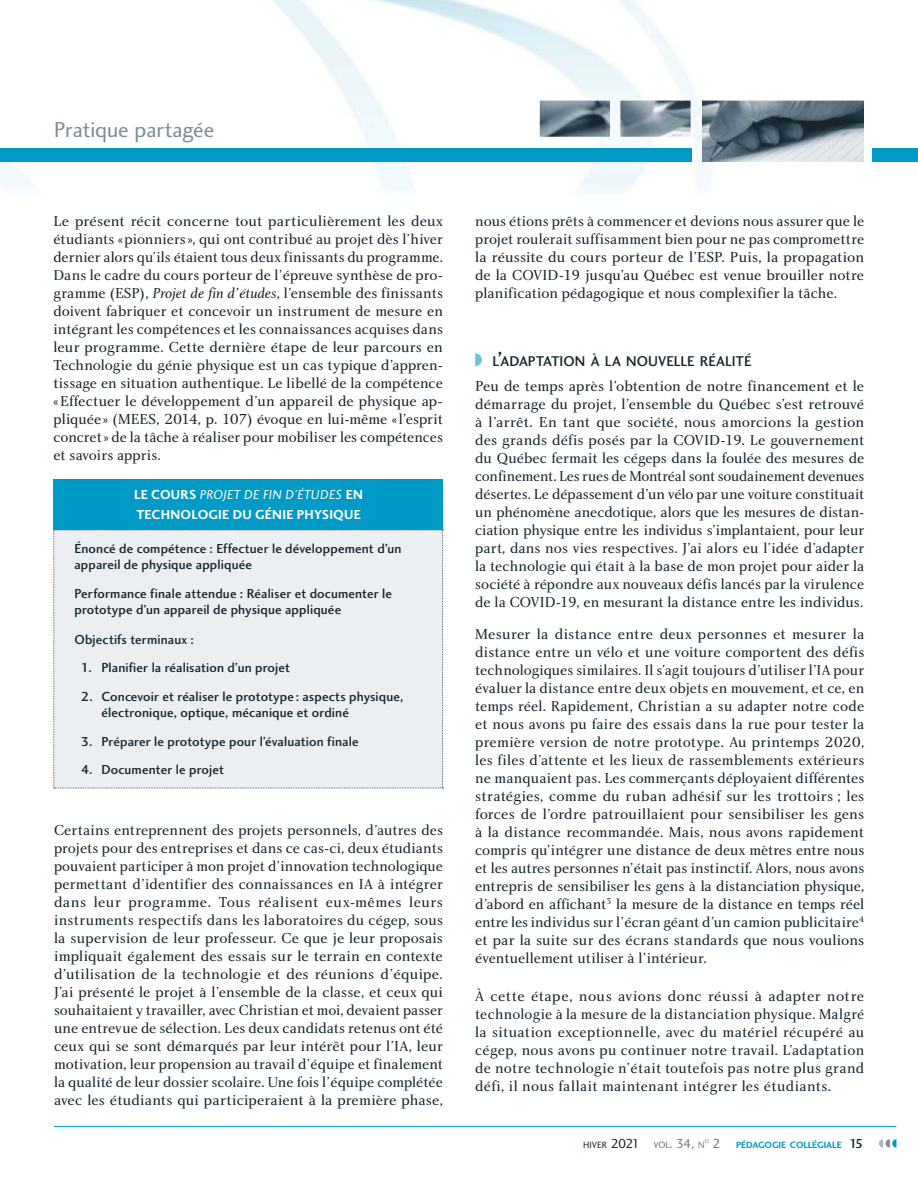
<style>
.page{position:relative;width:918px;height:1188px;background:#fff}
.page>*{position:absolute;margin:0;border:0;box-sizing:border-box;transform-origin:0 0}
.t1{font:22.5px "Charlotte Sans Book Plain";letter-spacing:-.005em;color:#7d8e9a}
.Article__OK{font:15px/18px "Charlotte Book Plain";color:#17252d;text-align:justify}
.SousTitre__OK{font:14.7px "Charlotte Sans Medium Plain";letter-spacing:.005em;color:#17252d}
.Article__OK-2{font:13.5px/16.5px "Charlotte Sans Medium Plain";letter-spacing:.01em;color:#17252d}
.Article__OK-3{font:13.5px/19.5px "Charlotte Sans Bold Plain";letter-spacing:.02em;color:#fff}
.t2{font:9.45px "Charlotte Sans Bold Plain";color:#009ac7}
.t3{font:9.45px "Charlotte Sans Book Plain";color:#17252d}
.t4{font:5.55px "Charlotte Sans Book Plain";color:#697b88}
.s1{font-family:"Charlotte Book Italic Plain"}
.s2{font-size:21px}
.s3{font-family:"Charlotte Sans Book Italic Plain"}
.s4{font-size:13.5px}
.s5{color:#697b88}
.s6{font-size:13.5px;color:#697b88}
.s7{font-family:"Charlotte Sans Book Plain";font-size:13.5px;color:#697b88}
.s8{font-family:"Charlotte Sans Medium Plain";font-size:13.5px;color:#17252d}
</style>
<div class="page">
<div style="left:872px;top:148px;width:46px;height:14px;background:#009ac7"></div>
<div style="left:0;top:148px;width:691px;height:14px;background:#009ac7"></div>
<svg style="left:879px;top:1139px;width:17px;height:9px"></svg>
<hr style="left:54px;top:1126px;width:842px;height:1px;background:#009ac7">
<svg style="left:475px;top:353px;width:7px;height:13px"></svg>
<img style="left:540px;top:101px;width:324px;height:61px">
<div style="left:53px;top:530px;width:391px;height:259px;background:#ebeff2"></div>
<div style="left:53px;top:479px;width:390px;height:51px;background:#009ac7"></div>
<p class="t1" style="left:54px;top:116px;width:162px">Pratique partagée</p>
<p class="Article__OK" style="left:53px;top:212px;width:391px">Le présent récit concerne tout particulièrement les deux étudiants «pionniers», qui ont contribué au projet dès l’hiver dernier alors qu’ils étaient tous deux finissants du programme.<br>Dans le cadre du cours porteur de l’épreuve synthèse de pro&shy;gramme (ESP), <span class="s1">Projet de fin d’études</span>, l’ensemble des finissants doivent fabriquer et concevoir un instrument de mesure en intégrant les compétences et les connaissances acquises dans leur programme. Cette dernière étape de leur parcours en Technologie du génie physique est un cas typique d’appren&shy;tissage en situation authentique. Le libellé de la compétence «Effectuer le développement d’un appareil de physique ap&shy;pliquée » (MEES, 2014, p. 107) évoque en lui-même «l’esprit concret» de la tâche à réaliser pour mobiliser les compétences et savoirs appris.</p>
<p class="Article__OK" style="left:475px;top:212px;width:391px">nous étions prêts à commencer et devions nous assurer que le projet roulerait suffisamment bien pour ne pas compromettre la réussite du cours porteur de l’ESP. Puis, la propagation de la COVID-19 jusqu’au Québec est venue brouiller notre planification pédagogique et nous complexifier la tâche.</p>
<p class="SousTitre__OK" style="left:492px;top:353px;width:261px">L<span class="s2">’</span>ADAPTATION À LA NOUVELLE RÉALITÉ</p>
<p class="Article__OK" style="left:475px;top:377px;width:391px">Peu de temps après l’obtention de notre financement et le démarrage du projet, l’ensemble du Québec s’est retrouvé à l’arrêt. En tant que société, nous amorcions la gestion des grands défis posés par la COVID-19. Le gouvernement du Québec fermait les cégeps dans la foulée des mesures de confinement. Les rues de Montréal sont soudainement devenues désertes. Le dépassement d’un vélo par une voiture constituait un phénomène anecdotique, alors que les mesures de distan&shy;ciation physique entre les individus s’implantaient, pour leur part, dans nos vies respectives. J’ai alors eu l’idée d’adapter la technologie qui était à la base de mon projet pour aider la société à répondre aux nouveaux défis lancés par la virulence de la COVID-19, en mesurant la distance entre les individus.</p>
<p class="Article__OK" style="left:475px;top:624px;width:391px">Mesurer la distance entre deux personnes et mesurer la distance entre un vélo et une voiture comportent des défis technologiques similaires. Il s’agit toujours d’utiliser l’IA pour évaluer la distance entre deux objets en mouvement, et ce, en temps réel. Rapidement, Christian a su adapter notre code et nous avons pu faire des essais dans la rue pour tester la première version de notre prototype. Au printemps 2020, les files d’attente et les lieux de rassemblements extérieurs ne manquaient pas. Les commerçants déployaient différentes stratégies, comme du ruban adhésif sur les trottoirs ; les forces de l’ordre patrouillaient pour sensibiliser les gens à la distance recommandée. Mais, nous avons rapidement compris qu’intégrer une distance de deux mètres entre nous et les autres personnes n’était pas instinctif. Alors, nous avons entrepris de sensibiliser les gens à la distanciation physique, d’abord en affichant<sup>3</sup> la mesure de la distance en temps réel entre les individus sur l’écran géant d’un camion publicitaire<sup>4 </sup>et par la suite sur des écrans standards que nous voulions éventuellement utiliser à l’intérieur.</p>
<p class="Article__OK" style="left:475px;top:987px;width:391px">À cette étape, nous avions donc réussi à adapter notre technologie à la mesure de la distanciation physique. Malgré la situation exceptionnelle, avec du matériel récupéré au cégep, nous avons pu continuer notre travail. L’adaptation de notre technologie n’était toutefois pas notre plus grand défi, il nous fallait maintenant intégrer les étudiants.</p>
<p class="Article__OK-3" style="left:134px;top:485px;width:230px">LE COURS <span class="s3">PROJET DE FIN D’ÉTUDES</span> EN<br>TECHNOLOGIE DU GÉNIE PHYSIQUE</p>
<p class="Article__OK-2" style="left:74px;top:540px;width:329px">Énoncé de compétence : Effectuer le développement d’un appareil de physique appliquée</p>
<p class="Article__OK-2" style="left:74px;top:585px;width:319px">Performance finale attendue : Réaliser et documenter le prototype d’un appareil de physique appliquée</p>
<p class="Article__OK-2" style="left:74px;top:631px;width:121px">Objectifs terminaux :</p>
<p class="Article__OK-2" style="left:81px;top:660px;width:210px">1. Planifier la réalisation d’un projet</p>
<p class="Article__OK-2" style="left:101px;top:688px;width:304px;text-indent:-20px">2. Concevoir et réaliser le prototype : aspects physique, électronique, optique, mécanique et ordiné</p>
<p class="Article__OK-2" style="left:81px;top:733px;width:279px">3. Préparer le prototype pour l’évaluation finale</p>
<p class="Article__OK-2" style="left:81px;top:761px;width:144px">4. Documenter le projet</p>
<p class="Article__OK" style="left:54px;top:821px;width:391px">Certains entreprennent des projets personnels, d’autres des projets pour des entreprises et dans ce cas-ci, deux étudiants pouvaient participer à mon projet d’innovation technologique permettant d’identifier des connaissances en IA à intégrer dans leur programme. Tous réalisent eux-mêmes leurs instruments respectifs dans les laboratoires du cégep, sous la supervision de leur professeur. Ce que je leur proposais impliquait également des essais sur le terrain en contexte d’utilisation de la technologie et des réunions d’équipe.<br>J’ai présenté le projet à l’ensemble de la classe, et ceux qui souhaitaient y travailler, avec Christian et moi, devaient passer une entrevue de sélection. Les deux candidats retenus ont été ceux qui se sont démarqués par leur intérêt pour l’IA, leur motivation, leur propension au travail d’équipe et finalement la qualité de leur dossier scolaire. Une fois l’équipe complétée avec les étudiants qui participeraient à la première phase,</p>
<p class="t3" style="left:583px;top:1139px;width:123px">HIVER <span class="s4">2021</span> <span class="s5">VOL</span><span class="s6">. 34,</span> <span class="s5">N</span></p>
<p class="t4" style="left:705px;top:1138px;width:6px">O</p>
<p class="t2" style="left:713px;top:1139px;width:152px"><span class="s7">2</span> PÉDAGOGIE COLLÉGIALE <span class="s8">15</span></p>
</div>
